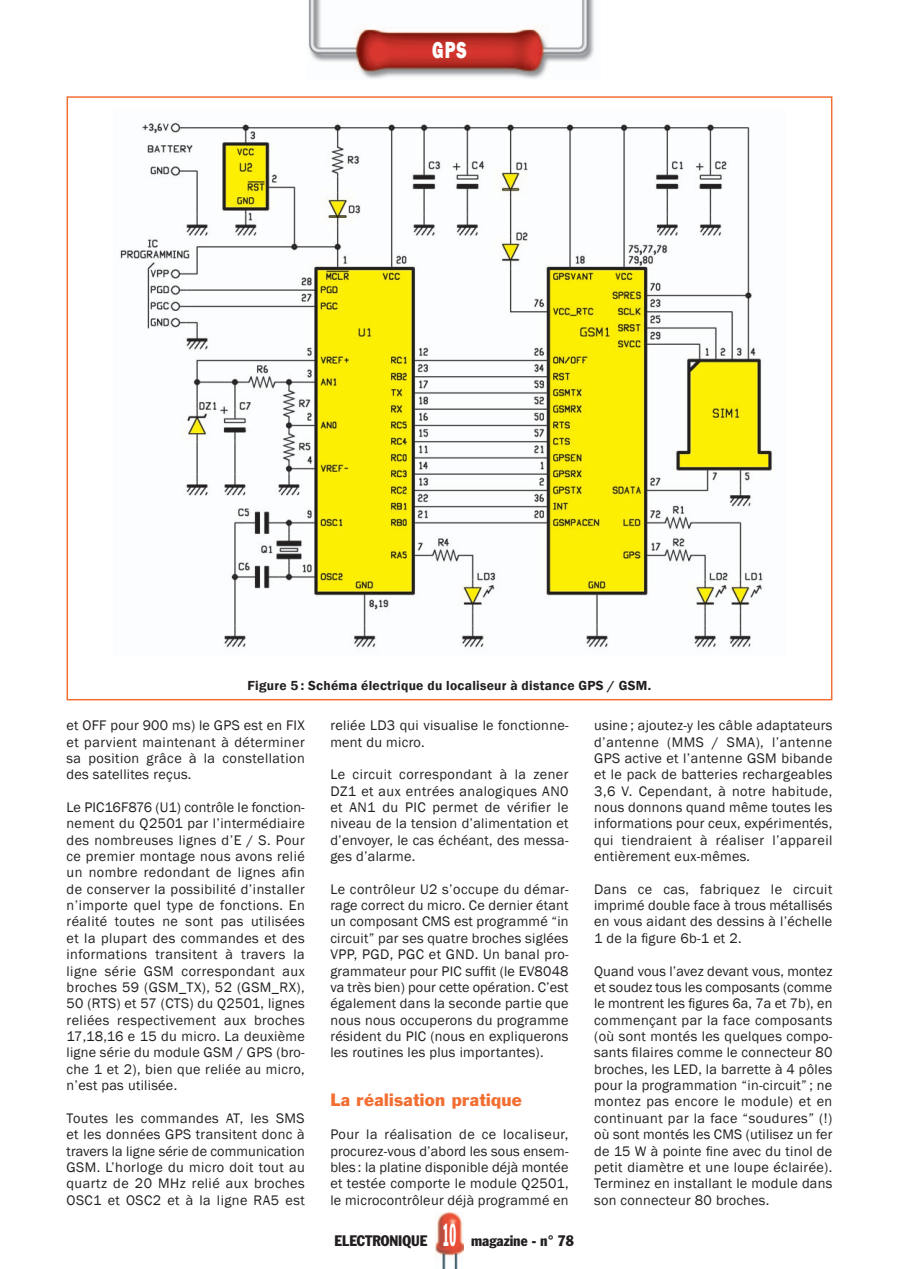
<style>
.page{position:relative;width:899px;height:1269px;background:#fff}
.page>*{position:absolute;margin:0;border:0;box-sizing:border-box;transform-origin:0 0}
.t1{font:800 24px "Franklin Gothic";color:#fff;scale:.7 1}
.t2{font:16.5px "Franklin Gothic";letter-spacing:.02em;color:#f26e31}
.t3{font:condensed 15px "Franklin Gothic";color:#231f20}
.t4{font:14.25px/16.4px "Franklin Gothic";letter-spacing:.02em;color:#231f20;text-align:justify}
.t5{font:600 13.5px "Franklin Gothic";letter-spacing:.02em;color:#231f20}
.s1{font-size:31.5px;color:#fff}
</style>
<div class="page">
<img style="left:308px;top:0;width:286px;height:79px">
<img style="left:435px;top:1212px;width:28px;height:56px">
<img style="left:120px;top:121px;width:653px;height:528px">
<h1 class="t1" style="left:432px;top:35px;width:51px">GPS</h1>
<p class="t5" style="left:247px;top:677px;width:405px">Figure 5 : Schéma électrique du localiseur à distance GPS / GSM.</p>
<p class="t4" style="left:67px;top:717px;width:240px">et OFF pour 900 ms) le GPS est en FIX et parvient maintenant à déterminer sa position grâce à la constellation des satellites reçus.</p>
<p class="t4" style="left:67px;top:799px;width:240px">Le PIC16F876 (U1) contrôle le fonction&shy;nement du Q2501 par l’intermédiaire des nombreuses lignes d’E / S. Pour ce premier montage nous avons relié un nombre redondant de lignes afin de conserver la possibilité d’installer n’importe quel type de fonctions. En réalité toutes ne sont pas utilisées et la plupart des commandes et des informations transitent à travers la ligne série GSM correspondant aux broches 59 (GSM_TX), 52 (GSM_RX), 50 (RTS) et 57 (CTS) du Q2501, lignes reliées respectivement aux broches 17,18,16 e 15 du micro. La deuxième ligne série du module GSM / GPS (bro&shy;che 1 et 2), bien que reliée au micro, n’est pas utilisée.</p>
<p class="t4" style="left:67px;top:1110px;width:240px">Toutes les commandes AT, les SMS et les données GPS transitent donc à travers la ligne série de communication GSM. L’horloge du micro doit tout au quartz de 20 MHz relié aux broches OSC1 et OSC2 et à la ligne RA5 est</p>
<p class="t4" style="left:330px;top:717px;width:240px">reliée LD3 qui visualise le fonctionne&shy;ment du micro.</p>
<p class="t4" style="left:330px;top:766px;width:240px">Le circuit correspondant à la zener DZ1 et aux entrées analogiques AN0 et AN1 du PIC permet de vérifier le niveau de la tension d’alimentation et d’envoyer, le cas échéant, des messa&shy;ges d’alarme.</p>
<p class="t4" style="left:330px;top:881px;width:240px">Le contrôleur U2 s’occupe du démar&shy;rage correct du micro. Ce dernier étant un composant CMS est programmé “in circuit” par ses quatre broches siglées VPP, PGD, PGC et GND. Un banal pro&shy;grammateur pour PIC suffit (le EV8048 va très bien) pour cette opération. C’est également dans la seconde partie que nous nous occuperons du programme résident du PIC (nous en expliquerons les routines les plus importantes).</p>
<p class="t2" style="left:330px;top:1089px;width:193px">La réalisation pratique</p>
<p class="t4" style="left:330px;top:1126px;width:240px">Pour la réalisation de ce localiseur, procurez-vous d’abord les sous ensem&shy;bles : la platine disponible déjà montée et testée comporte le module Q2501, le microcontrôleur déjà programmé en</p>
<p class="t4" style="left:594px;top:717px;width:240px">usine ; ajoutez-y les câble adaptateurs d’antenne (MMS / SMA), l’antenne GPS active et l’antenne GSM bibande et le pack de batteries rechargeables 3,6 V. Cependant, à notre habitude, nous donnons quand même toutes les informations pour ceux, expérimentés, qui tiendraient à réaliser l’appareil entièrement eux-mêmes.</p>
<p class="t4" style="left:594px;top:881px;width:240px">Dans ce cas, fabriquez le circuit imprimé double face à trous métallisés en vous aidant des dessins à l’échelle 1 de la figure 6b-1 et 2.</p>
<p class="t4" style="left:594px;top:962px;width:240px">Quand vous l’avez devant vous, montez et soudez tous les composants (comme le montrent les figures 6a, 7a et 7b), en commençant par la face composants (où sont montés les quelques compo&shy;sants filaires comme le connecteur 80 broches, les LED, la barrette à 4 pôles pour la programmation “in-circuit” ; ne montez pas encore le module) et en continuant par la face “soudures” (!) où sont montés les CMS (utilisez un fer de 15 W à pointe fine avec du tinol de petit diamètre et une loupe éclairée).<br>Terminez en installant le module dans son connecteur 80 broches.</p>
<p class="t3" style="left:334px;top:1231px;width:241px">ELECTRONIQUE <span class="s1">10</span> magazine - n° 78</p>
</div>
